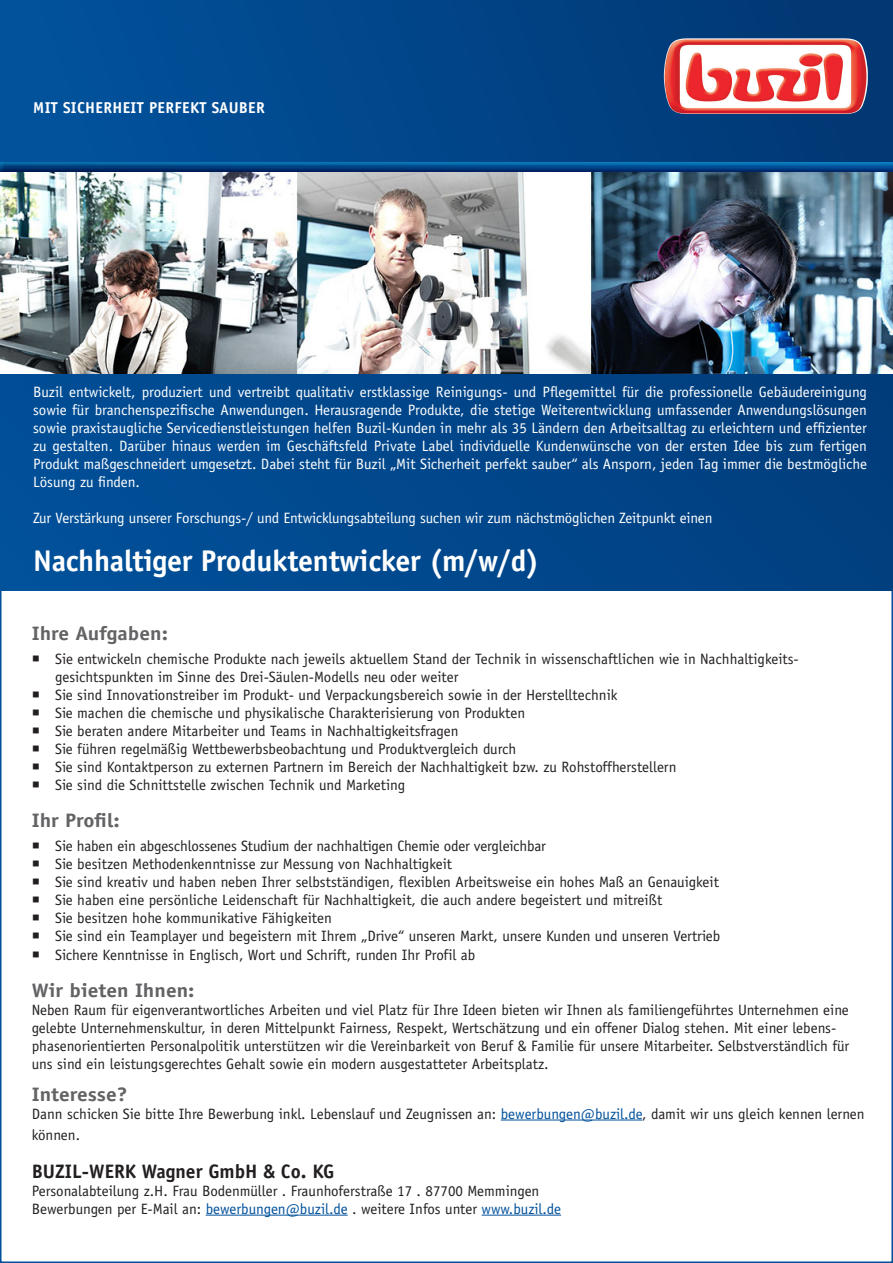
<style>
.page{position:relative;width:893px;height:1263px;background:#fff}
.page>*{position:absolute;margin:0;border:0;box-sizing:border-box;transform-origin:0 0}
.t1{font:700 30px "Officina Sans Std";letter-spacing:-.01em;color:#fff}
.t2{font:700 19.5px "Officina Sans Std";color:#636366;scale:1.1 1}
.t3{font:700 19.5px "Officina Sans Std";color:#231f20}
.t4{font:700 15.75px "Officina Sans Std";letter-spacing:.02em;color:#fff}
.t5{font:15px/18px "Officina Sans Std";color:#231f20}
.t6{font:15px/18px "Officina Sans Std";letter-spacing:-.01em;color:#fff;text-align:justify}
.s1{color:#01519b}
</style>
<div class="page">
<div style="left:0;top:167px;width:893px;height:423px;background:linear-gradient(to right,#035199,#023e7d)"></div>
<div style="left:0;top:0;width:893px;height:173px;background:linear-gradient(to right,#01539e,#013672)"></div>
<img style="left:664px;top:38px;width:204px;height:76px">
<hr style="left:501px;top:1120px;width:141px;height:1px;background:#01519b">
<hr style="left:206px;top:1215px;width:142px;height:1px;background:#01519b">
<hr style="left:482px;top:1215px;width:79px;height:1px;background:#01519b">
<div style="left:0;top:162px;width:893px;height:12px;background:#01519b;opacity:.75"></div>
<img style="left:0;top:172px;width:893px;height:201px">
<p class="t4" style="left:33px;top:98px;width:233px">MIT SICHERHEIT PERFEKT SAUBER</p>
<p class="t6" style="left:33px;top:383px;width:835px">Buzil entwickelt, produziert und vertreibt qualitativ erstklassige Reinigungs- und Pflegemittel für die professionelle Gebäudereinigung sowie für branchenspezifische Anwendungen. Herausragende Produkte, die stetige Weiterentwicklung umfassender Anwendungslösungen sowie praxistaugliche Servicedienstleistungen helfen Buzil-Kunden in mehr als 35 Ländern den Arbeitsalltag zu erleichtern und effizienter zu gestalten. Darüber hinaus werden im Geschäftsfeld Private Label individuelle Kundenwünsche von der ersten Idee bis zum fertigen Produkt maßgeschneidert umgesetzt. Dabei steht für Buzil „Mit Sicherheit perfekt sauber“ als Ansporn, jeden Tag immer die bestmögliche Lösung zu finden.</p>
<p class="t6" style="left:33px;top:509px;width:681px">Zur Verstärkung unserer Forschungs-/ und Entwicklungsabteilung suchen wir zum nächstmöglichen Zeitpunkt einen</p>
<h1 class="t1" style="left:33px;top:542px;width:508px">Nachhaltiger Produktentwicker (m/w/d)</h1>
<h2 class="t2" style="left:32px;top:621px;width:125px">Ihre Aufgaben:</h2>
<p class="t5" style="left:55px;top:650px;width:745px;text-indent:-23px">○ Sie entwickeln chemische Produkte nach jeweils aktuellem Stand der Technik in wissenschaftlichen wie in Nachhaltigkeits&shy;gesichtspunkten im Sinne des Drei-Säulen-Modells neu oder weiter</p>
<p class="t5" style="left:32px;top:686px;width:587px">○ Sie sind Innovationstreiber im Produkt- und Verpackungsbereich sowie in der Herstelltechnik</p>
<p class="t5" style="left:32px;top:704px;width:495px">○ Sie machen die chemische und physikalische Charakterisierung von Produkten</p>
<p class="t5" style="left:32px;top:722px;width:428px">○ Sie beraten andere Mitarbeiter und Teams in Nachhaltigkeitsfragen</p>
<p class="t5" style="left:32px;top:740px;width:486px">○ Sie führen regelmäßig Wettbewerbsbeobachtung und Produktvergleich durch</p>
<p class="t5" style="left:32px;top:758px;width:646px">○ Sie sind Kontaktperson zu externen Partnern im Bereich der Nachhaltigkeit bzw. zu Rohstoffherstellern</p>
<p class="t5" style="left:32px;top:776px;width:375px">○ Sie sind die Schnittstelle zwischen Technik und Marketing</p>
<h2 class="t2" style="left:32px;top:809px;width:82px">Ihr Profil:</h2>
<p class="t5" style="left:32px;top:837px;width:516px">○ Sie haben ein abgeschlossenes Studium der nachhaltigen Chemie oder vergleichbar</p>
<p class="t5" style="left:32px;top:855px;width:422px">○ Sie besitzen Methodenkenntnisse zur Messung von Nachhaltigkeit</p>
<p class="t5" style="left:32px;top:873px;width:689px">○ Sie sind kreativ und haben neben Ihrer selbstständigen, flexiblen Arbeitsweise ein hohes Maß an Genauigkeit</p>
<p class="t5" style="left:32px;top:891px;width:632px">○ Sie haben eine persönliche Leidenschaft für Nachhaltigkeit, die auch andere begeistert und mitreißt</p>
<p class="t5" style="left:32px;top:909px;width:302px">○ Sie besitzen hohe kommunikative Fähigkeiten</p>
<p class="t5" style="left:32px;top:927px;width:690px">○ Sie sind ein Teamplayer und begeistern mit Ihrem „Drive“ unseren Markt, unsere Kunden und unseren Vertrieb</p>
<p class="t5" style="left:32px;top:945px;width:445px">○ Sichere Kenntnisse in Englisch, Wort und Schrift, runden Ihr Profil ab</p>
<h2 class="t2" style="left:32px;top:978px;width:150px">Wir bieten Ihnen:</h2>
<p class="t5" style="left:32px;top:1001px;width:819px">Neben Raum für eigenverantwortliches Arbeiten und viel Platz für Ihre Ideen bieten wir Ihnen als familiengeführtes Unternehmen eine gelebte Unternehmenskultur, in deren Mittelpunkt Fairness, Respekt, Wertschätzung und ein offener Dialog stehen. Mit einer lebens&shy;phasenorientierten Personalpolitik unterstützen wir die Vereinbarkeit von Beruf &amp; Familie für unsere Mitarbeiter. Selbstverständlich für uns sind ein leistungsgerechtes Gehalt sowie ein modern ausgestatteter Arbeitsplatz.</p>
<h2 class="t2" style="left:32px;top:1082px;width:89px">Interesse?</h2>
<p class="t5" style="left:32px;top:1103px;width:834px;line-height:21.6px">Dann schicken Sie bitte Ihre Bewerbung inkl. Lebenslauf und Zeugnissen an: <span class="s1">bewerbungen@buzil.de</span>, damit wir uns gleich kennen lernen können.</p>
<h2 class="t3" style="left:32px;top:1159px;width:304px">BUZIL-WERK Wagner GmbH &amp; Co. KG</h2>
<p class="t5" style="left:32px;top:1181px;width:531px">Personalabteilung z.H. Frau Bodenmüller . Fraunhoferstraße 17 . 87700 Memmingen<br>Bewerbungen per E-Mail an: <span class="s1">bewerbungen@buzil.de</span> . weitere Infos unter <span class="s1">www.buzil.de</span></p>
</div>
